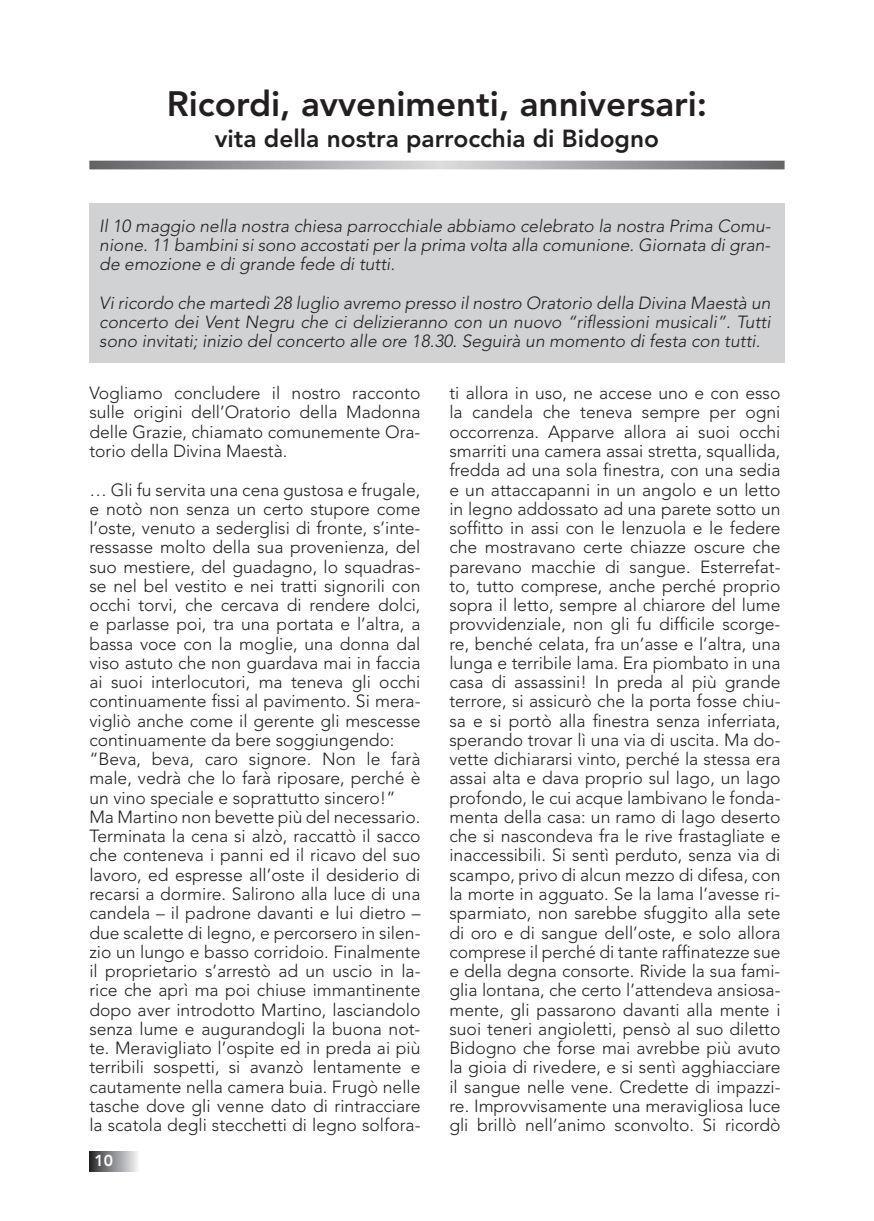
<style>
.page{position:relative;width:874px;height:1221px;background:#fff}
.page>*{position:absolute;margin:0;border:0;box-sizing:border-box;transform-origin:0 0}
.t1{font:800 35px "Avenir";color:#231f20}
.t2{font:800 24.5px "Avenir";color:#231f20}
.t3{font:300 17.5px/19.2px "Avenir";color:#231f20;text-align:justify}
.t4{font:italic 300 17.5px/19.2px "Avenir";color:#231f20;text-align:justify}
.t5{font:800 15.75px "Avenir";color:#fff}
</style>
<div class="page">
<div style="left:89px;top:1151px;width:50px;height:20px;background:linear-gradient(to right,#29292c,#f2f3f6)"></div>
<svg style="left:89px;top:161px;width:695px;height:8px;background:#9e9fa2"></svg>
<div style="left:89px;top:203px;width:695px;height:159px;background:#d1d2d4"></div>
<h1 class="t1" style="left:167px;top:83px;width:542px">Ricordi, avvenimenti, anniversari:</h1>
<h2 class="t2" style="left:215px;top:124px;width:445px">vita della nostra parrocchia di Bidogno</h2>
<p class="t4" style="left:99px;top:216px;width:672px">Il 10 maggio nella nostra chiesa parrocchiale abbiamo celebrato la nostra Prima Comu&shy;nione. 11 bambini si sono accostati per la prima volta alla comunione. Giornata di gran&shy;de emozione e di grande fede di tutti.</p>
<p class="t4" style="left:99px;top:293px;width:672px">Vi ricordo che martedì 28 luglio avremo presso il nostro Oratorio della Divina Maestà un concerto dei Vent Negru che ci delizieranno con un nuovo “riflessioni musicali”. Tutti sono invitati; inizio del concerto alle ore 18.30. Seguirà un momento di festa con tutti.</p>
<p class="t3" style="left:89px;top:383px;width:332px">Vogliamo concludere il nostro racconto sulle origini dell’Oratorio della Madonna delle Grazie, chiamato comunemente Ora&shy;torio della Divina Maestà.</p>
<p class="t3" style="left:89px;top:480px;width:332px;text-align:left">… Gli fu servita una cena gustosa e frugale, e notò non senza un certo stupore come l’oste, venuto a sederglisi di fronte, s’inte&shy;ressasse molto della sua provenienza, del suo mestiere, del guadagno, lo squadras&shy;se nel bel vestito e nei tratti signorili con occhi torvi, che cercava di rendere dolci, e parlasse poi, tra una portata e l’altra, a bassa voce con la moglie, una donna dal viso astuto che non guardava mai in faccia ai suoi interlocutori, ma teneva gli occhi continuamente fissi al pavimento. Si mera&shy;vigliò anche come il gerente gli mescesse continuamente da bere soggiungendo: “Beva, beva, caro signore. Non le farà male, vedrà che lo farà riposare, perché è un vino speciale e soprattutto sincero!” Ma Martino non bevette più del necessario.<br>Terminata la cena si alzò, raccattò il sacco che conteneva i panni ed il ricavo del suo lavoro, ed espresse all’oste il desiderio di recarsi a dormire. Salirono alla luce di una candela – il padrone davanti e lui dietro – due scalette di legno, e percorsero in silen&shy;zio un lungo e basso corridoio. Finalmente il proprietario s’arrestò ad un uscio in la&shy;rice che aprì ma poi chiuse immantinente dopo aver introdotto Martino, lasciandolo senza lume e augurandogli la buona not&shy;te. Meravigliato l’ospite ed in preda ai più terribili sospetti, si avanzò lentamente e cautamente nella camera buia. Frugò nelle tasche dove gli venne dato di rintracciare la scatola degli stecchetti di legno solfora-</p>
<p class="t5" style="left:94px;top:1151px;width:20px">10</p>
<p class="t3" style="left:449px;top:383px;width:332px">ti allora in uso, ne accese uno e con esso la candela che teneva sempre per ogni occorrenza. Apparve allora ai suoi occhi smarriti una camera assai stretta, squallida, fredda ad una sola finestra, con una sedia e un attaccapanni in un angolo e un letto in legno addossato ad una parete sotto un soffitto in assi con le lenzuola e le federe che mostravano certe chiazze oscure che parevano macchie di sangue. Esterrefat&shy;to, tutto comprese, anche perché proprio sopra il letto, sempre al chiarore del lume provvidenziale, non gli fu difficile scorge&shy;re, benché celata, fra un’asse e l’altra, una lunga e terribile lama. Era piombato in una casa di assassini! In preda al più grande terrore, si assicurò che la porta fosse chiu&shy;sa e si portò alla finestra senza inferriata, sperando trovar lì una via di uscita. Ma do&shy;vette dichiararsi vinto, perché la stessa era assai alta e dava proprio sul lago, un lago profondo, le cui acque lambivano le fonda&shy;menta della casa: un ramo di lago deserto che si nascondeva fra le rive frastagliate e inaccessibili. Si sentì perduto, senza via di scampo, privo di alcun mezzo di difesa, con la morte in agguato. Se la lama l’avesse ri&shy;sparmiato, non sarebbe sfuggito alla sete di oro e di sangue dell’oste, e solo allora comprese il perché di tante raffinatezze sue e della degna consorte. Rivide la sua fami&shy;glia lontana, che certo l’attendeva ansiosa&shy;mente, gli passarono davanti alla mente i suoi teneri angioletti, pensò al suo diletto Bidogno che forse mai avrebbe più avuto la gioia di rivedere, e si sentì agghiacciare il sangue nelle vene. Credette di impazzi&shy;re. Improvvisamente una meravigliosa luce gli brillò nell’animo sconvolto. Si ricordò</p>
</div>
